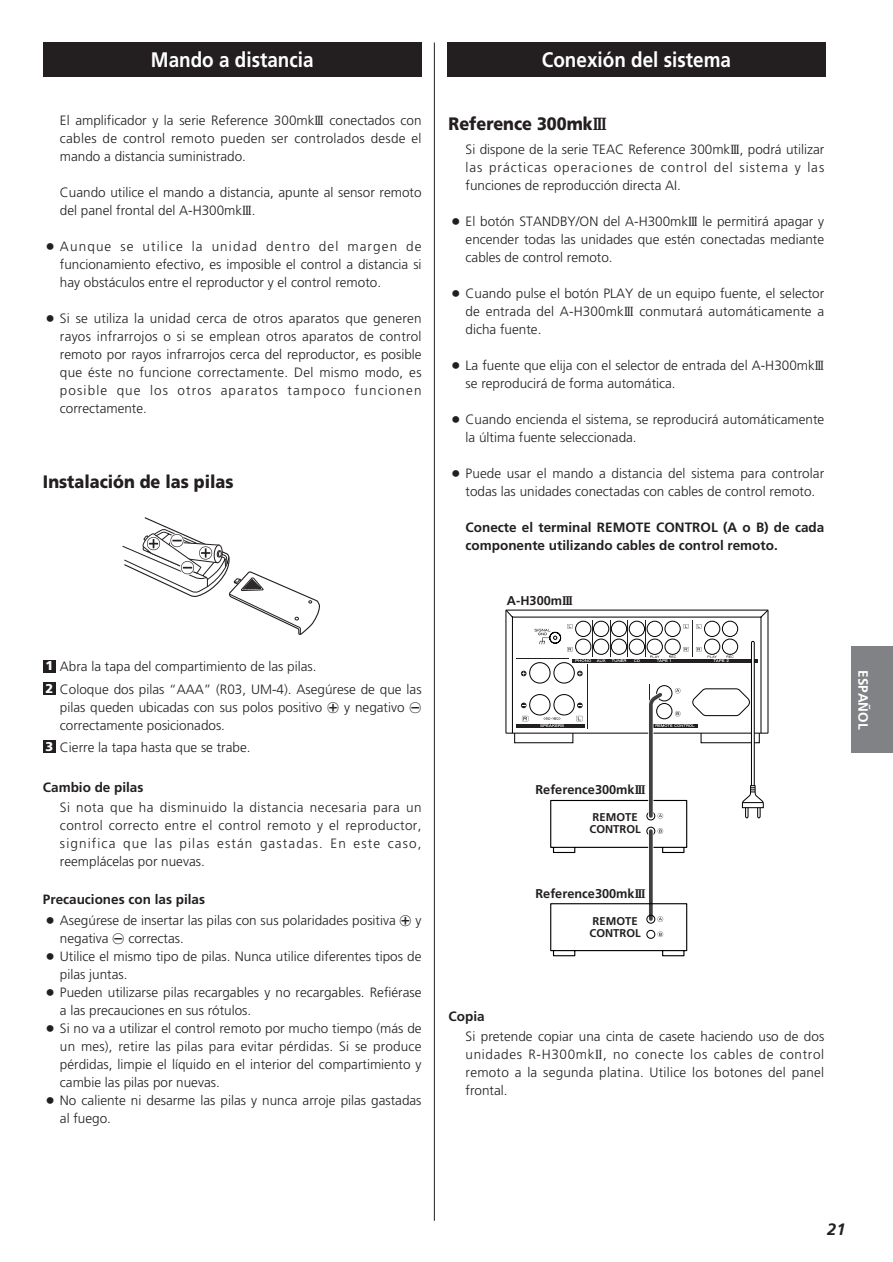
<style>
.page{position:relative;width:893px;height:1262px;background:#fff}
.page>*{position:absolute;margin:0;border:0;box-sizing:border-box;transform-origin:0 0}
.t1{font:700 21px "Frutiger";color:#fff;scale:.9 1}
.t2{font:900 18px "Frutiger";color:#231f20;scale:.9 1}
.t3{font:italic 700 16.5px "Frutiger";color:#231f20}
.t4{font:300 13.5px/18px "Frutiger";color:#231f20;text-align:justify}
.t5{font:700 13.5px/18px "Frutiger";color:#231f20}
.t6{font:700 13.5px "Frutiger";color:#fff}
.t7{font:700 12.75px "Frutiger";color:#231f20}
.t8{font:900 12.75px "Frutiger";color:#fff}
.t9{font:700 11.25px/12px "Frutiger";color:#231f20}
.s1{font-family:"Belwe"}
.s2{font-family:"Teac Font";font-weight:400}
.s3{font-weight:700}
.s4{font-family:"Belwe";font-weight:500}
</style>
<div class="page">
<div style="left:851px;top:646px;width:41px;height:107px;background:#808285"></div>
<hr style="left:434px;top:43px;width:1px;height:1177px;background:#231f20">
<div style="left:447px;top:43px;width:378px;height:34px;background:#231f20"></div>
<div style="left:43px;top:43px;width:378px;height:34px;background:#231f20"></div>
<div style="left:43px;top:740px;width:13px;height:13px;background:#231f20"></div>
<div style="left:43px;top:682px;width:13px;height:12px;background:#231f20"></div>
<div style="left:43px;top:659px;width:13px;height:13px;background:#231f20"></div>
<svg style="left:652px;top:853px;width:1px;height:49px"></svg>
<hr style="left:649px;top:831px;width:3px;height:88px;background:#404040">
<svg style="left:550px;top:902px;width:137px;height:54px"></svg>
<svg style="left:506px;top:610px;width:262px;height:243px"></svg>
<svg style="left:122px;top:517px;width:198px;height:118px"></svg>
<h1 class="t1" style="left:151px;top:51px;width:182px">Mando a distancia</h1>
<h1 class="t1" style="left:542px;top:51px;width:212px">Conexión del sistema</h1>
<p class="t4" style="left:60px;top:112px;width:363px">El amplificador y la serie Reference 300mk<span class="s1">III</span> conectados con cables de control remoto pueden ser controlados desde el mando a distancia suministrado.</p>
<p class="t4" style="left:60px;top:184px;width:363px">Cuando utilice el mando a distancia, apunte al sensor remoto del panel frontal del A-H300mk<span class="s1">III</span>.</p>
<p class="t4" style="left:60px;top:238px;width:363px;text-indent:-14px"><span class="s2">&lt;</span> Aunque se utilice la unidad dentro del margen de funcionamiento efectivo, es imposible el control a distancia si hay obstáculos entre el reproductor y el control remoto.</p>
<p class="t4" style="left:60px;top:310px;width:363px;text-indent:-14px"><span class="s2">&lt;</span> Si se utiliza la unidad cerca de otros aparatos que generen rayos infrarrojos o si se emplean otros aparatos de control remoto por rayos infrarrojos cerca del reproductor, es posible que éste no funcione correctamente. Del mismo modo, es posible que los otros aparatos tampoco funcionen correctamente.</p>
<h2 class="t2" style="left:43px;top:474px;width:213px">Instalación de las pilas</h2>
<p class="t4" style="left:60px;top:656px;width:363px;line-height:22.2px">Abra la tapa del compartimiento de las pilas.<br>Coloque dos pilas “AAA” (R03, UM-4). Asegúrese de que las</p>
<p class="t4" style="left:60px;top:699px;width:363px">pilas queden ubicadas con sus polos positivo <span class="s2">+</span> y negativo <span class="s2">_ </span>correctamente posicionados.</p>
<p class="t4" style="left:60px;top:739px;width:192px">Cierre la tapa hasta que se trabe.</p>
<p class="t5" style="left:43px;top:779px;width:102px">Cambio de pilas</p>
<p class="t4" style="left:60px;top:799px;width:363px">Si nota que ha disminuido la distancia necesaria para un control correcto entre el control remoto y el reproductor, significa que las pilas están gastadas. En este caso, reemplácelas por nuevas.</p>
<p class="t4" style="left:43px;top:890px;width:380px;line-height:20.1px"><span class="s3">Precauciones con las pilas<br></span><span class="s2">&lt;</span> Asegúrese de insertar las pilas con sus polaridades positiva <span class="s2">+</span> y</p>
<p class="t4" style="left:60px;top:930px;width:125px">negativa <span class="s2">_</span> correctas.</p>
<p class="t4" style="left:46px;top:948px;width:377px"><span class="s2">&lt;</span> Utilice el mismo tipo de pilas. Nunca utilice diferentes tipos de</p>
<p class="t4" style="left:60px;top:966px;width:69px">pilas juntas.</p>
<p class="t4" style="left:46px;top:984px;width:377px"><span class="s2">&lt;</span> Pueden utilizarse pilas recargables y no recargables. Refiérase</p>
<p class="t4" style="left:60px;top:1002px;width:193px">a las precauciones en sus rótulos.</p>
<p class="t4" style="left:46px;top:1020px;width:377px"><span class="s2">&lt;</span> Si no va a utilizar el control remoto por mucho tiempo (más de</p>
<p class="t4" style="left:60px;top:1038px;width:363px">un mes), retire las pilas para evitar pérdidas. Si se produce</p>
<p class="t4" style="left:60px;top:1056px;width:363px">pérdidas, limpie el líquido en el interior del compartimiento y</p>
<p class="t4" style="left:60px;top:1074px;width:161px">cambie las pilas por nuevas.</p>
<p class="t4" style="left:46px;top:1092px;width:377px"><span class="s2">&lt;</span> No caliente ni desarme las pilas y nunca arroje pilas gastadas</p>
<p class="t4" style="left:60px;top:1110px;width:53px">al fuego.</p>
<p class="t8" style="left:45px;top:661px;width:9px">1</p>
<p class="t8" style="left:45px;top:683px;width:9px">2</p>
<p class="t8" style="left:45px;top:741px;width:9px">3</p>
<h2 class="t2" style="left:448px;top:116px;width:177px">Reference 300mk<span class="s4">III</span></h2>
<p class="t4" style="left:465px;top:142px;width:360px">Si dispone de la serie TEAC Reference 300mk<span class="s1">III</span>, podrá utilizar las prácticas operaciones de control del sistema y las funciones de reproducción directa AI.</p>
<p class="t4" style="left:465px;top:214px;width:360px;text-indent:-14px"><span class="s2">&lt;</span> El botón STANDBY/ON del A-H300mk<span class="s1">III</span> le permitirá apagar y encender todas las unidades que estén conectadas mediante cables de control remoto.</p>
<p class="t4" style="left:465px;top:286px;width:360px;text-indent:-14px"><span class="s2">&lt;</span> Cuando pulse el botón PLAY de un equipo fuente, el selector de entrada del A-H300mk<span class="s1">III</span> conmutará automáticamente a dicha fuente.</p>
<p class="t4" style="left:465px;top:358px;width:360px;text-indent:-14px"><span class="s2">&lt;</span> La fuente que elija con el selector de entrada del A-H300mk<span class="s1">III </span>se reproducirá de forma automática.</p>
<p class="t4" style="left:465px;top:412px;width:360px;text-indent:-14px"><span class="s2">&lt;</span> Cuando encienda el sistema, se reproducirá automáticamente la última fuente seleccionada.</p>
<p class="t4" style="left:452px;top:466px;width:374px;text-align:center"><span class="s2">&lt;</span> Puede usar el mando a distancia del sistema para controlar todas las unidades conectadas con cables de control remoto.</p>
<p class="t5" style="left:465px;top:520px;width:360px">Conecte el terminal REMOTE CONTROL (A o B) de cada componente utilizando cables de control remoto.</p>
<p class="t7" style="left:507px;top:596px;width:68px">A-H300m<span class="s4">III</span></p>
<p class="t7" style="left:535px;top:784px;width:112px">Reference300mk<span class="s4">III</span></p>
<p class="t9" style="left:589px;top:812px;width:53px">REMOTE<br>CONTROL</p>
<p class="t7" style="left:535px;top:888px;width:112px">Reference300mk<span class="s4">III</span></p>
<p class="t9" style="left:589px;top:915px;width:53px">REMOTE<br>CONTROL</p>
<p class="t5" style="left:448px;top:1008px;width:37px">Copia</p>
<p class="t4" style="left:465px;top:1028px;width:360px">Si pretende copiar una cinta de casete haciendo uso de dos unidades R-H300mk<span class="s1">II</span>, no conecte los cables de control remoto a la segunda platina. Utilice los botones del panel frontal.</p>
<p class="t6" style="left:868px;top:670px;width:61px;rotate:90deg">ESPAÑOL</p>
<p class="t3" style="left:827px;top:1222px;width:20px">21</p>
</div>
